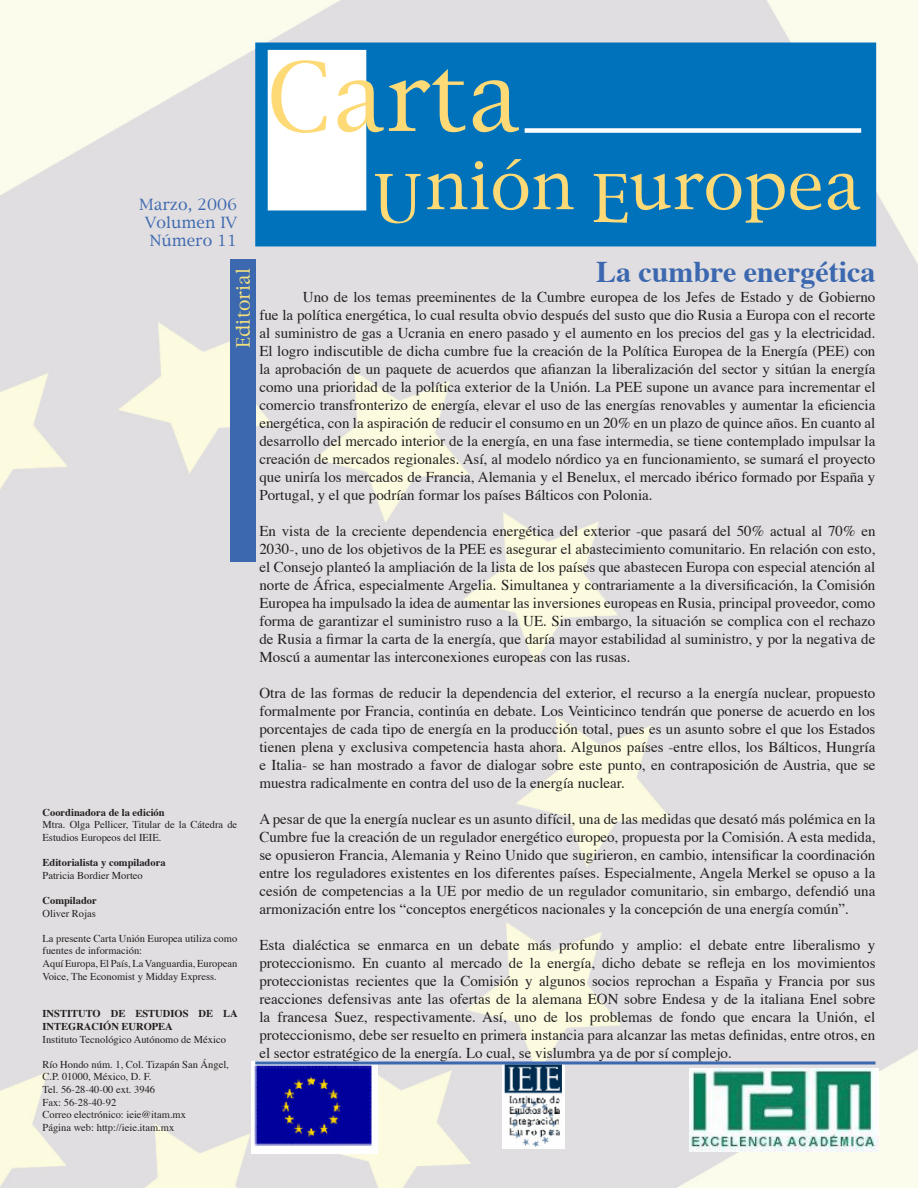
<style>
.page{position:relative;width:918px;height:1188px;background:#fff}
.page>*{position:absolute;margin:0;border:0;box-sizing:border-box;transform-origin:0 0}
.t1{font:700 30px "Times";color:#3c68af}
.t2{font:18px "New York";color:#f4e07c}
.t3{font:15px/18px "Times";color:#231f20;text-align:justify}
.t4{font:15px/18px "New York";color:#3c68af;text-align:justify}
.t5{font:10.5px/12.6px "Times";color:#231f20}
.t6{font:700 10.5px/12.6px "Times";color:#231f20}
</style>
<div class="page">
<img style="left:0;top:0;width:918px;height:1188px">
<div style="left:255px;top:43px;width:621px;height:203px;background:#0072bc"></div>
<div style="left:268px;top:50px;width:98px;height:160px;background:#fff"></div>
<svg style="left:271px;top:60px;width:56px;height:73px"></svg>
<svg style="left:337px;top:69px;width:128px;height:63px"></svg>
<svg style="left:375px;top:174px;width:46px;height:49px"></svg>
<svg style="left:427px;top:159px;width:147px;height:51px"></svg>
<svg style="left:594px;top:174px;width:227px;height:49px"></svg>
<svg style="left:828px;top:174px;width:32px;height:36px"></svg>
<svg style="left:473px;top:80px;width:389px;height:53px"></svg>
<img style="left:252px;top:1062px;width:126px;height:92px">
<img style="left:502px;top:1064px;width:63px;height:85px">
<img style="left:689px;top:1068px;width:190px;height:83px">
<hr style="left:255px;top:1061px;width:620px;height:3px;background:#3c68af">
<div style="left:230px;top:259px;width:25px;height:303px;background:#3c68af"></div>
<p class="t4" style="left:145px;top:196px;width:94px;text-indent:-6px">Marzo, 2006<br>Volumen IV Número 11</p>
<p class="t2" style="left:232px;top:348px;width:82px;rotate:-90deg">Editorial</p>
<p class="t6" style="left:43px;top:805px;width:124px">Coordinadora de la edición</p>
<p class="t5" style="left:43px;top:818px;width:196px">Mtra. Olga Pellicer, Titular de la Cátedra de<br>Estudios Europeos del IEIE.</p>
<p class="t6" style="left:43px;top:855px;width:125px">Editorialista y compiladora</p>
<p class="t5" style="left:43px;top:868px;width:102px">Patricia Bordier Morteo</p>
<p class="t6" style="left:43px;top:893px;width:56px">Compilador</p>
<p class="t5" style="left:43px;top:906px;width:55px">Oliver Rojas</p>
<p class="t5" style="left:43px;top:931px;width:196px">La presente Carta Unión Europea utiliza como fuentes de información:<br>Aquí Europa, El País, La Vanguardia, European Voice, The Economist y Midday Express.</p>
<p class="t6" style="left:43px;top:1006px;width:197px">INSTITUTO DE ESTUDIOS DE LA<br>INTEGRACIÓN EUROPEA</p>
<p class="t5" style="left:43px;top:1032px;width:185px">Instituto Tecnológico Autónomo de México</p>
<p class="t5" style="left:43px;top:1057px;width:188px">Río Hondo núm. 1, Col. Tizapán San Ángel,<br>C.P. 01000, México, D. F.<br>Tel. 56-28-40-00 ext. 3946<br>Fax: 56-28-40-92<br>Correo electrónico: ieie@itam.mx<br>Página web: http://ieie.itam.mx</p>
<h1 class="t1" style="left:596px;top:243px;width:281px">La cumbre energética</h1>
<p class="t3" style="left:259px;top:287px;width:618px;text-indent:43px">Uno de los temas preeminentes de la Cumbre europea de los Jefes de Estado y de Gobierno fue la política energética, lo cual resulta obvio después del susto que dio Rusia a Europa con el recorte al suministro de gas a Ucrania en enero pasado y el aumento en los precios del gas y la electricidad.<br>El logro indiscutible de dicha cumbre fue la creación de la Política Europea de la Energía (PEE) con la aprobación de un paquete de acuerdos que afianzan la liberalización del sector y sitúan la energía como una prioridad de la política exterior de la Unión. La PEE supone un avance para incrementar el comercio transfronterizo de energía, elevar el uso de las energías renovables y aumentar la eficiencia energética, con la aspiración de reducir el consumo en un 20% en un plazo de quince años. En cuanto al desarrollo del mercado interior de la energía, en una fase intermedia, se tiene contemplado impulsar la creación de mercados regionales. Así, al modelo nórdico ya en funcionamiento, se sumará el proyecto que uniría los mercados de Francia, Alemania y el Benelux, el mercado ibérico formado por España y Portugal, y el que podrían formar los países Bálticos con Polonia.</p>
<p class="t3" style="left:259px;top:521px;width:618px">En vista de la creciente dependencia energética del exterior -que pasará del 50% actual al 70% en 2030-, uno de los objetivos de la PEE es asegurar el abastecimiento comunitario. En relación con esto, el Consejo planteó la ampliación de la lista de los países que abastecen Europa con especial atención al norte de África, especialmente Argelia. Simultanea y contrariamente a la diversificación, la Comisión Europea ha impulsado la idea de aumentar las inversiones europeas en Rusia, principal proveedor, como forma de garantizar el suministro ruso a la UE. Sin embargo, la situación se complica con el rechazo de Rusia a firmar la carta de la energía, que daría mayor estabilidad al suministro, y por la negativa de Moscú a aumentar las interconexiones europeas con las rusas.</p>
<p class="t3" style="left:259px;top:683px;width:618px">Otra de las formas de reducir la dependencia del exterior, el recurso a la energía nuclear, propuesto formalmente por Francia, continúa en debate. Los Veinticinco tendrán que ponerse de acuerdo en los porcentajes de cada tipo de energía en la producción total, pues es un asunto sobre el que los Estados tienen plena y exclusiva competencia hasta ahora. Algunos países -entre ellos, los Bálticos, Hungría e Italia- se han mostrado a favor de dialogar sobre este punto, en contraposición de Austria, que se muestra radicalmente en contra del uso de la energía nuclear.</p>
<p class="t3" style="left:259px;top:809px;width:618px">A pesar de que la energía nuclear es un asunto difícil, una de las medidas que desató más polémica en la Cumbre fue la creación de un regulador energético europeo, propuesta por la Comisión. A esta medida, se opusieron Francia, Alemania y Reino Unido que sugirieron, en cambio, intensificar la coordinación entre los reguladores existentes en los diferentes países. Especialmente, Angela Merkel se opuso a la cesión de competencias a la UE por medio de un regulador comunitario, sin embargo, defendió una armonización entre los “conceptos energéticos nacionales y la concepción de una energía común”.</p>
<p class="t3" style="left:259px;top:935px;width:618px">Esta dialéctica se enmarca en un debate más profundo y amplio: el debate entre liberalismo y proteccionismo. En cuanto al mercado de la energía, dicho debate se refleja en los movimientos proteccionistas recientes que la Comisión y algunos socios reprochan a España y Francia por sus reacciones defensivas ante las ofertas de la alemana EON sobre Endesa y de la italiana Enel sobre la francesa Suez, respectivamente. Así, uno de los problemas de fondo que encara la Unión, el proteccionismo, debe ser resuelto en primera instancia para alcanzar las metas definidas, entre otros, en el sector estratégico de la energía. Lo cual, se vislumbra ya de por sí complejo.</p>
</div>
